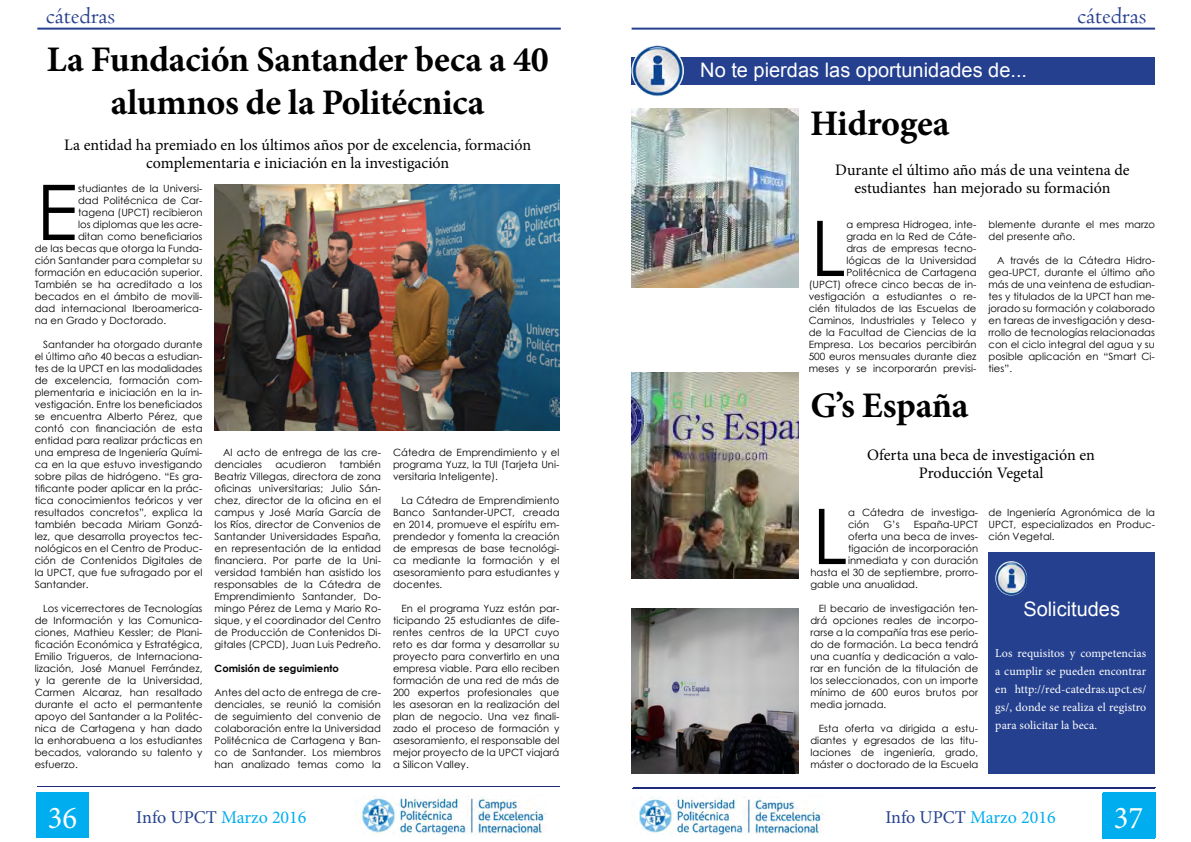
<style>
.page{position:relative;width:1191px;height:842px;background:#fff}
.page>*{position:absolute;margin:0;border:0;box-sizing:border-box;transform-origin:0 0}
.t1{font:76.8px "Century Gothic";color:#000}
.t2{font:700 36px/43.2px "Minion Pro";letter-spacing:-.01em;color:#000;text-align:center}
.t3{font:31.8px "Minion Pro";color:#fff;scale:.96 1}
.t4{font:24px "Centaur";color:#25408f}
.t5{font:20px "Arial";color:#fff}
.t6{font:18px "Minion Pro";color:#00aeef}
.t7{font:16px/18px "Minion Pro";color:#000;text-align:center}
.t8{font:12px/18px "Minion Pro";letter-spacing:.005em;color:#fff;text-align:justify}
.t9{font:10px/12px "Century Gothic";letter-spacing:.005em;color:#000;text-align:justify}
.t10{font:700 10px "Century Gothic";letter-spacing:.005em;color:#000}
.s1{color:#25408f}
</style>
<div class="page">
<div style="left:37px;top:792px;width:52px;height:45px;background:#00aeef"></div>
<hr style="left:37px;top:787px;width:522px;height:1px;background:#1d2b7a">
<hr style="left:633px;top:787px;width:522px;height:1px;background:#1d2b7a">
<img style="left:362px;top:796px;width:184px;height:39px">
<div style="left:1102px;top:793px;width:52px;height:45px;background:#00aeef"></div>
<hr style="left:632px;top:788px;width:522px;height:1px;background:#1d2b7a">
<img style="left:639px;top:797px;width:184px;height:39px">
<img style="left:214px;top:184px;width:345px;height:247px">
<div style="left:631px;top:57px;width:524px;height:28px;background:#25408f"></div>
<img style="left:631px;top:45px;width:53px;height:52px;border-radius:26px">
<img style="left:631px;top:108px;width:167px;height:180px">
<hr style="left:631px;top:28px;width:524px;height:2px;background:#25408f">
<hr style="left:37px;top:28px;width:524px;height:2px;background:#25408f">
<img style="left:631px;top:372px;width:167px;height:206px">
<div style="left:988px;top:552px;width:167px;height:222px;background:#25408f"></div>
<img style="left:631px;top:608px;width:167px;height:166px">
<img style="left:995px;top:561px;width:32px;height:34px">
<h3 class="t4" style="left:46px;top:1px;width:71px">cátedras</h3>
<h3 class="t4" style="left:1077px;top:1px;width:71px">cátedras</h3>
<h2 class="t2" style="left:47px;top:37px;width:503px">La Fundación Santander beca a 40 alumnos de la Politécnica</h2>
<h3 class="t7" style="left:64px;top:136px;width:468px">La entidad ha premiado en los últimos años por de excelencia, formación complementaria e iniciación en la investigación</h3>
<h1 class="t1" style="left:36px;top:159px;width:43px">E</h1>
<p class="t9" style="left:78px;top:182px;width:126px">studiantes de la Universi-</p>
<p class="t9" style="left:78px;top:194px;width:126px">dad Politécnica de Car-</p>
<p class="t9" style="left:78px;top:206px;width:126px">tagena (UPCT) recibieron</p>
<p class="t9" style="left:78px;top:218px;width:126px">los diplomas que les acre-</p>
<p class="t9" style="left:78px;top:230px;width:126px">ditan como beneficiarios</p>
<p class="t9" style="left:35px;top:242px;width:169px">de las becas que otorga la Funda-</p>
<p class="t9" style="left:35px;top:254px;width:169px">ción Santander para completar su</p>
<p class="t9" style="left:35px;top:266px;width:169px">formación en educación superior.</p>
<p class="t9" style="left:35px;top:278px;width:169px">También se ha acreditado a los</p>
<p class="t9" style="left:35px;top:290px;width:169px">becados en el ámbito de movili-</p>
<p class="t9" style="left:35px;top:302px;width:169px">dad internacional Iberoamerica-</p>
<p class="t9" style="left:35px;top:314px;width:133px">na en Grado y Doctorado.</p>
<p class="t9" style="left:35px;top:338px;width:169px;text-indent:8px">Santander ha otorgado durante el último año 40 becas a estudian&shy;tes de la UPCT en las modalidades de excelencia, formación com&shy;plementaria e iniciación en la in&shy;vestigación. Entre los beneficiados se encuentra Alberto Pérez, que contó con financiación de esta entidad para realizar prácticas en una empresa de Ingeniería Quími&shy;ca en la que estuvo investigando sobre pilas de hidrógeno. “Es gra&shy;tificante poder aplicar en la prác&shy;tica conocimientos teóricos y ver resultados concretos”, explica la también becada Miriam Gonzá&shy;lez, que desarrolla proyectos tec&shy;nológicos en el Centro de Produc&shy;ción de Contenidos Digitales de la UPCT, que fue sufragado por el Santander.</p>
<p class="t9" style="left:35px;top:602px;width:169px;text-indent:8px">Los vicerrectores de Tecnologías de Información y las Comunica&shy;ciones, Mathieu Kessler; de Plani&shy;ficación Económica y Estratégica, Emilio Trigueros, de Internaciona&shy;lización, José Manuel Ferrández, y la gerente de la Universidad, Carmen Alcaraz, han resaltado durante el acto el permantente apoyo del Santander a la Politéc&shy;nica de Cartagena y han dado la enhorabuena a los estudiantes becados, valorando su talento y esfuerzo.</p>
<p class="t9" style="left:393px;top:446px;width:168px">Cátedra de Emprendimiento y el programa Yuzz, la TUI (Tarjeta Uni&shy;versitaria Inteligente).</p>
<p class="t9" style="left:393px;top:494px;width:168px;text-indent:8px">La Cátedra de Emprendimiento Banco Santander-UPCT, creada en 2014, promueve el espíritu em&shy;prendedor y fomenta la creación de empresas de base tecnológi&shy;ca mediante la formación y el asesoramiento para estudiantes y docentes.</p>
<p class="t9" style="left:393px;top:602px;width:168px;text-indent:8px">En el programa Yuzz están par&shy;ticipando 25 estudiantes de dife&shy;rentes centros de la UPCT cuyo reto es dar forma y desarrollar su proyecto para convertirlo en una empresa viable. Para ello reciben formación de una red de más de 200 expertos profesionales que les asesoran en la realización del plan de negocio. Una vez finali&shy;zado el proceso de formación y asesoramiento, el responsable del mejor proyecto de la UPCT viajará a Silicon Valley.</p>
<p class="t9" style="left:214px;top:446px;width:168px;text-indent:9px">Al acto de entrega de las cre&shy;denciales</p>
<p class="t9" style="left:214px;top:458px;width:168px;text-indent:125px">también Beatriz Villegas, directora de zona oficinas universitarias; Julio Sán&shy;chez, director de la oficina en el campus y José María García de los Ríos, director de Convenios de Santander Universidades España, en representación de la entidad financiera. Por parte de la Uni&shy;versidad también han asistido los responsables de la Cátedra de Emprendimiento Santander, Do&shy;mingo Pérez de Lema y Mario Ro&shy;sique, y el coordinador del Centro de Producción de Contenidos Di&shy;gitales (CPCD), Juan Luis Pedreño.</p>
<p class="t10" style="left:214px;top:661px;width:126px">Comisión de seguimiento</p>
<p class="t9" style="left:214px;top:686px;width:168px">Antes del acto de entrega de cre&shy;denciales, se reunió la comisión de seguimiento del convenio de colaboración entre la Universidad Politécnica de Cartagena y Ban&shy;co de Santander. Los miembros han analizado temas como la</p>
<p class="t9" style="left:275px;top:458px;width:52px">acudieron</p>
<h3 class="t5" style="left:700px;top:57px;width:328px">No te pierdas las oportunidades de...</h3>
<h2 class="t2" style="left:810px;top:101px;width:141px">Hidrogea</h2>
<h3 class="t7" style="left:835px;top:161px;width:296px">Durante el último año más de una veintena de estudiantes han mejorado su formación</h3>
<p class="t9" style="left:808px;top:218px;width:169px;text-align:right">a empresa Hidrogea, inte-<br>grada en la Red de Cáte-<br>dras de empresas tecno-<br>lógicas de la Universidad<br>Politécnica de Cartagena<br>(UPCT) ofrece cinco becas de in&shy;vestigación a estudiantes o re&shy;cién titulados de las Escuelas de<br>Caminos, Industriales y Teleco y de la Facultad de Ciencias de la<br>Empresa. Los becarios percibirán<br>500 euros mensuales durante diez meses y se incorporarán previsi-</p>
<p class="t9" style="left:988px;top:218px;width:168px">blemente durante el mes marzo del presente año.</p>
<h1 class="t1" style="left:810px;top:195px;width:37px">L</h1>
<p class="t9" style="left:988px;top:254px;width:168px;text-indent:8px">A través de la Cátedra Hidro&shy;gea-UPCT, durante el último año más de una veintena de estudian&shy;tes y titulados de la UPCT han me&shy;jorado su formación y colaborado en tareas de investigación y desa&shy;rrollo de tecnologías relacionadas con el ciclo integral del agua y su posible aplicación en “Smart Ci&shy;ties”.</p>
<h2 class="t2" style="left:810px;top:383px;width:160px">G’s España</h2>
<h3 class="t7" style="left:867px;top:446px;width:229px">Oferta una beca de investigación en<br>Producción Vegetal</h3>
<p class="t9" style="left:988px;top:506px;width:168px">de Ingeniería Agronómica de la UPCT, especializados en Produc&shy;ción Vegetal.</p>
<h1 class="t1" style="left:812px;top:483px;width:37px">L</h1>
<p class="t9" style="left:848px;top:506px;width:132px">a Cátedra de investiga&shy;ción</p>
<p class="t9" style="left:883px;top:518px;width:18px">G’s</p>
<p class="t9" style="left:913px;top:518px;width:66px">España-UPCT</p>
<p class="t9" style="left:848px;top:530px;width:132px">oferta una beca de inves-</p>
<p class="t9" style="left:848px;top:542px;width:132px">tigación de incorporación</p>
<p class="t9" style="left:848px;top:554px;width:132px">inmediata y con duración</p>
<p class="t9" style="left:810px;top:566px;width:169px">hasta el 30 de septiembre, prorro-</p>
<p class="t9" style="left:810px;top:578px;width:109px">gable una anualidad.</p>
<p class="t9" style="left:810px;top:602px;width:169px;text-indent:8px">El becario de investigación ten&shy;drá opciones reales de incorpo&shy;rarse a la compañía tras ese perio&shy;do de formación. La beca tendrá una cuantía y dedicación a valo&shy;rar en función de la titulación de los seleccionados, con un importe mínimo de 600 euros brutos por media jornada.</p>
<p class="t9" style="left:810px;top:722px;width:169px;text-indent:8px">Esta oferta va dirigida a estu&shy;diantes y egresados de las titu&shy;laciones de ingeniería, grado, máster o doctorado de la Escuela</p>
<h3 class="t5" style="left:1023px;top:595px;width:98px">Solicitudes</h3>
<p class="t8" style="left:995px;top:644px;width:153px">Los requisitos y competencias a cumplir se pueden encontrar en http://red-catedras.upct.es/ gs/, donde se realiza el registro para solicitar la beca.</p>
<h3 class="t3" style="left:48px;top:797px;width:32px">36</h3>
<h3 class="t3" style="left:1122px;top:797px;width:17px">3</h3>
<h3 class="t6" style="left:136px;top:805px;width:172px"><span class="s1">Info UPCT</span> Marzo 2016</h3>
<h3 class="t6" style="left:885px;top:806px;width:172px"><span class="s1">Info UPCT</span> Marzo 2016</h3>
<h3 class="t3" style="left:1113px;top:797px;width:32px">37</h3>
</div>
